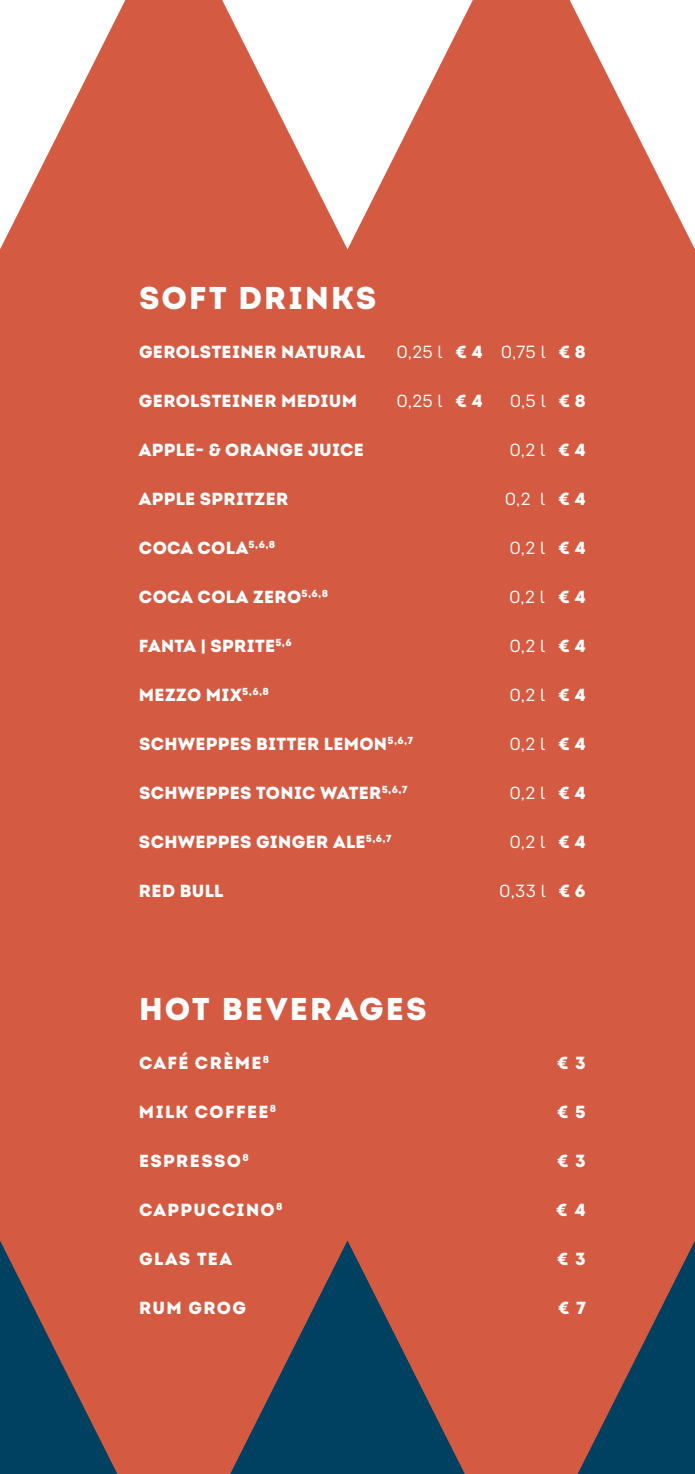
<style>
.page{position:relative;width:695px;height:1474px;background:#fff}
.page>*{position:absolute;margin:0;border:0;box-sizing:border-box;transform-origin:0 0}
.t1{font:31.5px "Intro Black Alt";letter-spacing:.07em;color:#fff}
.t2{font:17.5px "Intro Black Alt";letter-spacing:.02em;color:#fff}
.t3{font:17.5px "Intro";letter-spacing:.005em;color:#fff}
.t4{font:17.5px "Intro Black Alt";letter-spacing:.08em;color:#fff}
.t5{font:17.5px "Intro Black Alt";letter-spacing:.075em;color:#fff}
.s1{font-family:"Intro Black Alt"}
</style>
<div class="page">
<div style="left:0;top:0;width:694px;height:1473px;background:#d45b42"></div>
<svg style="left:0;top:1240px;width:694px;height:233px"></svg>
<svg style="left:0;top:0;width:694px;height:249px"></svg>
<h1 class="t1" style="left:139px;top:278px;width:239px">SOFT DRINKS</h1>
<p class="t2" style="left:139px;top:341px;width:227px">GEROLSTEINER NATURAL</p>
<p class="t3" style="left:396px;top:341px;width:191px">0,25 l <span class="s1">€ 4</span> 0,75 l <span class="s1">€ 8</span></p>
<p class="t2" style="left:139px;top:390px;width:219px">GEROLSTEINER MEDIUM</p>
<p class="t3" style="left:396px;top:390px;width:88px">0,25 l <span class="s1">€ 4</span></p>
<p class="t3" style="left:509px;top:390px;width:78px">0,5 l <span class="s1">€ 8</span></p>
<p class="t2" style="left:139px;top:439px;width:226px">APPLE- &amp; ORANGE JUICE</p>
<p class="t3" style="left:509px;top:439px;width:78px">0,2 l <span class="s1">€ 4</span></p>
<p class="t2" style="left:139px;top:488px;width:151px">APPLE SPRITZER</p>
<p class="t3" style="left:504px;top:488px;width:82px">0,2 l <span class="s1">€ 4</span></p>
<p class="t2" style="left:139px;top:537px;width:138px">COCA COLA<sup>5,6,8</sup></p>
<p class="t3" style="left:509px;top:537px;width:78px">0,2 l <span class="s1">€ 4</span></p>
<p class="t2" style="left:139px;top:586px;width:190px">COCA COLA ZERO<sup>5,6,8</sup></p>
<p class="t3" style="left:509px;top:586px;width:78px">0,2 l <span class="s1">€ 4</span></p>
<p class="t2" style="left:139px;top:635px;width:154px">FANTA | SPRITE<sup>5,6</sup></p>
<p class="t3" style="left:509px;top:635px;width:78px">0,2 l <span class="s1">€ 4</span></p>
<p class="t2" style="left:139px;top:684px;width:131px">MEZZO MIX<sup>5,6,8</sup></p>
<p class="t3" style="left:509px;top:684px;width:78px">0,2 l <span class="s1">€ 4</span></p>
<p class="t2" style="left:139px;top:733px;width:276px">SCHWEPPES BITTER LEMON<sup>5,6,7</sup></p>
<p class="t3" style="left:509px;top:733px;width:78px">0,2 l <span class="s1">€ 4</span></p>
<p class="t2" style="left:139px;top:782px;width:270px">SCHWEPPES TONIC WATER<sup>5,6,7</sup></p>
<p class="t3" style="left:509px;top:782px;width:78px">0,2 l <span class="s1">€ 4</span></p>
<p class="t2" style="left:139px;top:831px;width:254px">SCHWEPPES GINGER ALE<sup>5,6,7</sup></p>
<p class="t3" style="left:509px;top:831px;width:78px">0,2 l <span class="s1">€ 4</span></p>
<p class="t2" style="left:139px;top:880px;width:86px">RED BULL</p>
<p class="t3" style="left:499px;top:880px;width:88px">0,33 l <span class="s1">€ 6</span></p>
<h1 class="t1" style="left:139px;top:988px;width:289px">HOT BEVERAGES</h1>
<p class="t4" style="left:139px;top:1051px;width:132px">CAFÉ CRЀME<sup>8</sup></p>
<p class="t2" style="left:557px;top:1051px;width:30px">€ 3</p>
<p class="t4" style="left:139px;top:1100px;width:139px">MILK COFFEE<sup>8</sup></p>
<p class="t2" style="left:557px;top:1100px;width:30px">€ 5</p>
<p class="t4" style="left:139px;top:1149px;width:111px">ESPRESSO<sup>8</sup></p>
<p class="t2" style="left:557px;top:1149px;width:30px">€ 3</p>
<p class="t5" style="left:139px;top:1198px;width:145px">CAPPUCCINO<sup>8</sup></p>
<p class="t2" style="left:556px;top:1198px;width:31px">€ 4</p>
<p class="t2" style="left:139px;top:1247px;width:95px">GLAS TEA</p>
<p class="t2" style="left:557px;top:1247px;width:30px">€ 3</p>
<p class="t2" style="left:139px;top:1296px;width:108px">RUM GROG</p>
<p class="t2" style="left:558px;top:1296px;width:29px">€ 7</p>
</div>
